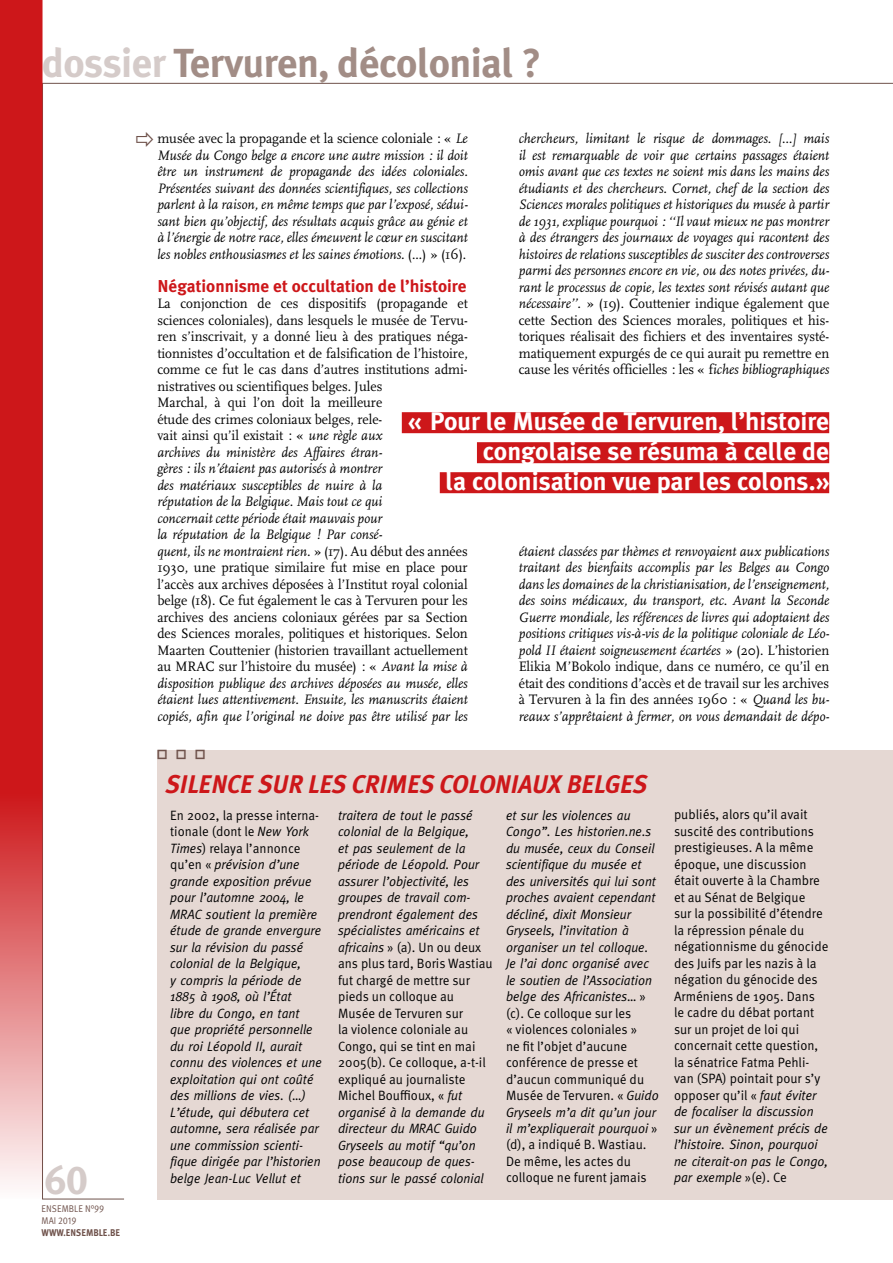
<style>
.page{position:relative;width:893px;height:1263px;background:#fff}
.page>*{position:absolute;margin:0;border:0;box-sizing:border-box;transform-origin:0 0}
.t1{font:700 40.5px "Meta Plus";letter-spacing:-.015em;color:#a28d86}
.t2{font:40.5px "Meta Plus Bold Caps";color:#d5cbc9}
.t3{font:700 25.5px/30px "Meta Plus";color:#fff;text-align:right}
.t4{font:italic 700 25.5px "Meta Plus";letter-spacing:-.005em;color:#cd171a;scale:.95 1}
.t5{font:700 17.25px "Meta Plus";color:#cd171a}
.t6{font:italic 14.25px/16.5px "FF Scala";color:#000;text-align:justify;scale:.95 1}
.t7{font:14.25px/16.5px "FF Scala";color:#000;scale:.95 1}
.t8{font:italic 13.5px/16.5px "Meta";color:#000;scale:.95 1}
.t9{font:13.5px/16.5px "Meta Pro";color:#000;scale:.95 1}
.t10{font:9.75px/12px "Meta Pro";letter-spacing:.01em;color:#6f524b;scale:.9 1}
.t11{font:700 9.75px "Meta Plus";color:#6f524b;scale:.9 1}
.s1{color:#d5cbc9}
.s2{font-style:normal}
.s3{font-style:italic}
.s4{font-family:"Meta";font-style:italic}
.s5{font-family:"Meta Pro";font-style:normal}
</style>
<div class="page">
<svg style="left:0;top:0;width:43px;height:1199px;background:#d33d40"></svg>
<div style="left:157px;top:750px;width:736px;height:449px;background:#e5d8d3"></div>
<div style="left:402px;top:412px;width:427px;height:21px;background:#cd171a"></div>
<div style="left:477px;top:442px;width:352px;height:21px;background:#cd171a"></div>
<div style="left:440px;top:472px;width:389px;height:21px;background:#cd171a"></div>
<h1 class="t1" style="left:42px;top:39px;width:501px"><span class="s1">dossier</span> Tervuren, décolonial ?</h1>
<h1 class="t2" style="left:45px;top:1156px;width:45px">60</h1>
<p class="t10" style="left:42px;top:1203px;width:71px">ensemble n°99 mai 2019</p>
<p class="t11" style="left:41px;top:1227px;width:89px">www.ensemble.be</p>
<p class="t6" style="left:157px;top:131px;width:328px"><span class="s2">musée avec la propagande et la science coloniale : «</span> Le Musée du Congo belge a encore une autre mission : il doit être un instrument de propagande des idées coloniales.<br>Présentées suivant des données scientifiques, ses collections parlent à la raison, en même temps que par l’exposé, sédui&shy;sant bien qu’objectif, des résultats acquis grâce au génie et à l’énergie de notre race, elles émeuvent le cœur en suscitant les nobles enthousiasmes et les saines émotions. <span class="s2">(...) » (16).</span></p>
<p class="t5" style="left:157px;top:276px;width:311px">N égationnisme et occultation de l’histoire</p>
<p class="t7" style="left:157px;top:295px;width:328px">La conjonction de ces dispositifs (propagande et sciences coloniales), dans lesquels le musée de Tervu&shy;ren s’inscrivait, y a donné lieu à des pratiques néga&shy;tionnistes d’occultation et de falsification de l’histoire, comme ce fut le cas dans d’autres institutions admi&shy;nistratives ou scientifiques belges. Jules<br>Marchal, à qui l’on doit la meilleure<br>étude des crimes coloniaux belges, rele-<br>vait ainsi qu’il existait : « <span class="s3">une règle aux<br>archives du ministère des Affaires étran-<br>gères : ils n’étaient pas autorisés à montrer<br>des matériaux susceptibles de nuire à la<br>réputation de la Belgique. Mais tout ce qui<br>concernait cette période était mauvais pour<br>la réputation de la Belgique ! Par consé-<br>quent, ils ne montraient rien.</span> » (17). Au début des années 1930, une pratique similaire fut mise en place pour l’accès aux archives déposées à l’Institut royal colonial belge (18). Ce fut également le cas à Tervuren pour les archives des anciens coloniaux gérées par sa Section des Sciences morales, politiques et historiques. Selon Maarten Couttenier (historien travaillant actuellement au MRAC sur l’histoire du musée) : « <span class="s3">Avant la mise à disposition publique des archives déposées au musée, elles étaient lues attentivement. Ensuite, les manuscrits étaient copiés, afin que l’original ne doive pas être utilisé par les</span></p>
<p class="t6" style="left:519px;top:131px;width:328px">chercheurs, limitant le risque de dommages. […] mais il est remarquable de voir que certains passages étaient omis avant que ces textes ne soient mis dans les mains des étudiants et des chercheurs. Cornet, chef de la section des Sciences morales politiques et historiques du musée à partir de 1931, explique pourquoi : ‘‘Il vaut mieux ne pas montrer à des étrangers des journaux de voyages qui racontent des histoires de relations susceptibles de susciter des controverses parmi des personnes encore en vie, ou des notes privées, du&shy;rant le processus de copie, les textes sont révisés autant que nécessaire’’. <span class="s2">» (19). Couttenier indique également que cette Section des Sciences morales, politiques et his&shy;toriques réalisait des fichiers et des inventaires systé&shy;matiquement expurgés de ce qui aurait pu remettre en cause les vérités officielles : les « f</span>iches bibliographiques</p>
<h2 class="t3" style="left:408px;top:406px;width:423px">« Pour le Musée de Tervuren, l’histoire congolaise se résuma à celle de<br>la colonisation vue par les colons.»</h2>
<p class="t6" style="left:519px;top:543px;width:328px">étaient classées par thèmes et renvoyaient aux publications traitant des bienfaits accomplis par les Belges au Congo dans les domaines de la christianisation, de l’enseignement, des soins médicaux, du transport, etc. Avant la Seconde Guerre mondiale, les références de livres qui adoptaient des positions critiques vis-à-vis de la politique coloniale de Léo&shy;pold II étaient soigneusement écartées <span class="s2">» (20). L’historien Elikia M’Bokolo indique, dans ce numéro, ce qu’il en était des conditions d’accès et de travail sur les archives à Tervuren à la fin des années 1960 : «</span> Quand les bu&shy;reaux s’apprêtaient à fermer, on vous demandait de dépo-</p>
<h2 class="t4" style="left:166px;top:770px;width:508px">SILENCE SUR LES CRIMES COLONIAUX BELGES</h2>
<p class="t9" style="left:170px;top:807px;width:158px">En 2002, la presse interna&shy;tionale (dont le <span class="s4">New York<br>Times</span>) relaya l’annonce</p>
<p class="t8" style="left:170px;top:856px;width:161px"><span class="s5">qu’en «</span> prévision d’une grande exposition prévue pour l’automne 2004, le<br>MRAC soutient la première étude de grande envergure sur la révision du passé colonial de la Belgique,<br>y compris la période de<br>1885 à 1908, où l’État<br>libre du Congo, en tant que propriété personnelle du roi Léopold II, aurait connu des violences et une exploitation qui ont coûté des millions de vies. (…)<br>L’étude, qui débutera cet automne, sera réalisée par une commission scienti&shy;fique dirigée par l’historien belge Jean-Luc Vellut et</p>
<p class="t8" style="left:338px;top:806px;width:150px">traitera de tout le passé colonial de la Belgique, et pas seulement de la période de Léopold. Pour assurer l’objectivité, les groupes de travail com&shy;prendront également des spécialistes américains et</p>
<p class="t9" style="left:338px;top:939px;width:164px"><span class="s4">africains</span> » (a). Un ou deux ans plus tard, Boris Wastiau fut chargé de mettre sur pieds un colloque au<br>Musée de Tervuren sur<br>la violence coloniale au<br>Congo, qui se tint en mai<br>2005(b). Ce colloque, a-t-il expliqué au journaliste<br>Michel Bouffioux, « <span class="s4">fut</span></p>
<p class="t8" style="left:338px;top:1103px;width:156px">organisé à la demande du directeur du MRAC Guido<br>Gryseels au motif “qu’on pose beaucoup de ques&shy;tions sur le passé colonial</p>
<p class="t8" style="left:506px;top:806px;width:159px">et sur les violences au<br>Congo”. Les historien.ne.s du musée, ceux du Conseil scientifique du musée et des universités qui lui sont proches avaient cependant décliné, dixit Monsieur<br>Gryseels, l’invitation à organiser un tel colloque.<br>Je l’ai donc organisé avec le soutien de l’Association belge des Africanistes… <span class="s5">»</span></p>
<p class="t9" style="left:506px;top:1005px;width:162px">(c). Ce colloque sur les<br>« violences coloniales »<br>ne fit l’objet d’aucune conférence de presse et d’aucun communiqué du<br>Musée de Tervuren. « <span class="s4">Guido</span></p>
<p class="t8" style="left:506px;top:1103px;width:161px">Gryseels m’a dit qu’un jour il m’expliquerait pourquoi <span class="s5">»</span></p>
<p class="t9" style="left:506px;top:1137px;width:149px">(d), a indiqué B. Wastiau.<br>De même, les actes du colloque ne furent jamais</p>
<p class="t9" style="left:674px;top:807px;width:164px">publiés, alors qu’il avait suscité des contributions prestigieuses. A la même époque, une discussion était ouverte à la Chambre et au Sénat de Belgique<br>sur la possibilité d’étendre la répression pénale du négationnisme du génocide des Juifs par les nazis à la négation du génocide des<br>Arméniens de 1905. Dans<br>le cadre du débat portant sur un projet de loi qui concernait cette question, la sénatrice Fatma Pehli&shy;van (SPA) pointait pour s’y opposer qu’il « <span class="s4">faut éviter</span></p>
<p class="t8" style="left:674px;top:1103px;width:164px">de focaliser la discussion sur un évènement précis de l’histoire. Sinon, pourquoi ne citerait-on pas le Congo, par exemple <span class="s5">»(e). Ce</span></p>
</div>
